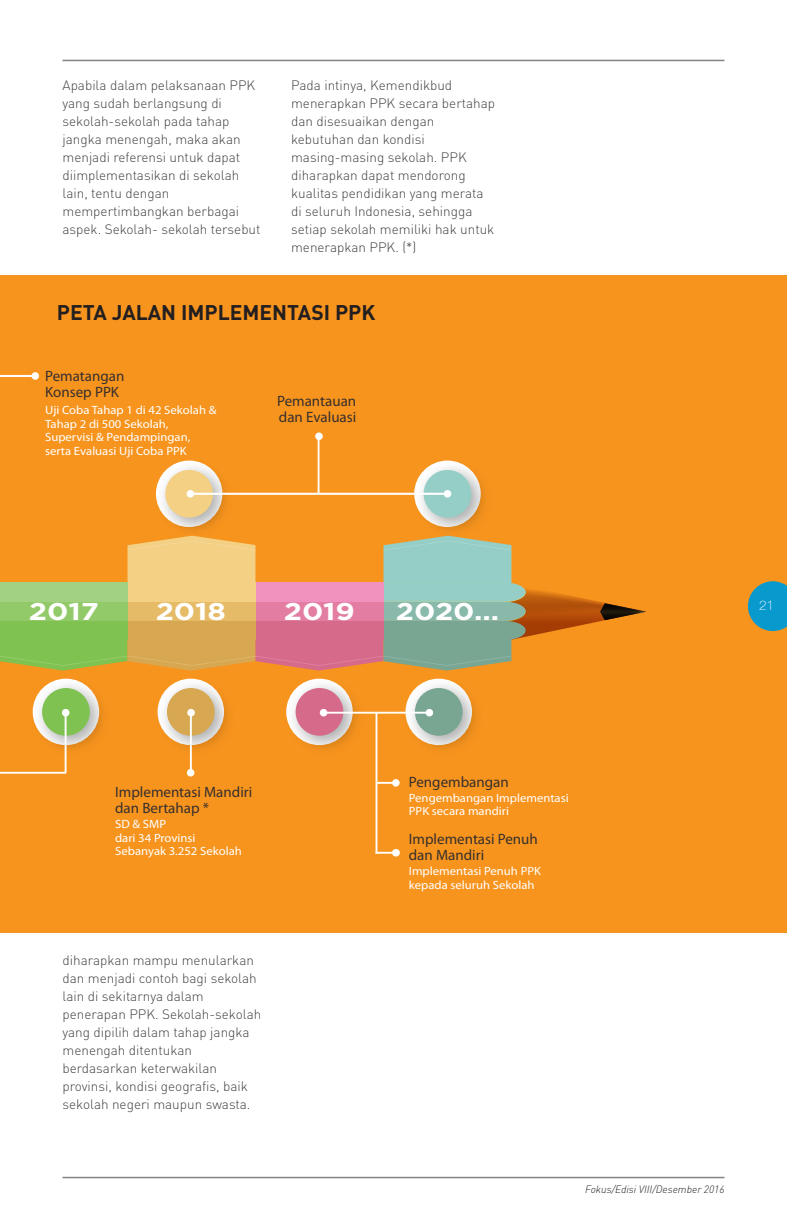
<style>
.page{position:relative;width:787px;height:1212px;background:#fff}
.page>*{position:absolute;margin:0;border:0;box-sizing:border-box;transform-origin:0 0}
.t1{font:700 24.3px "Gotham";color:#fff;scale:1.21 1}
.t2{font:700 21px "DIN Pro";color:#231f20}
.t3{font:15px/16.2px "Myriad Pro";color:#362f2d}
.t4{font:300 13.5px/18px "DIN";color:#414042}
.t5{font:100 13.5px "Helvetica Neue CE";color:#fff}
.t6{font:12px/13.5px "Myriad Pro";color:#fff;scale:1.06 1}
.t7{font:italic 300 10.5px "DIN";color:#231f20}
</style>
<div class="page">
<div style="left:0;top:275px;width:787px;height:657px;background:#f7941e"></div>
<hr style="left:63px;top:60px;width:661px;height:1px;background:#808285">
<svg style="left:748px;top:581px;width:39px;height:50px;background:#2e99b0"></svg>
<hr style="left:63px;top:1177px;width:661px;height:1px;background:#808285">
<img style="left:155px;top:460px;width:84px;height:76px">
<div style="left:165px;top:470px;width:48px;height:48px;background:#f3d084;border-radius:50%"></div>
<img style="left:32px;top:678px;width:71px;height:83px">
<div style="left:42px;top:688px;width:48px;height:48px;background:#80c251;border-radius:50%"></div>
<img style="left:157px;top:678px;width:71px;height:83px">
<div style="left:167px;top:688px;width:48px;height:48px;background:#d7a851;border-radius:50%"></div>
<img style="left:286px;top:678px;width:83px;height:71px">
<div style="left:295px;top:688px;width:48px;height:48px;background:#d66a8b;border-radius:50%"></div>
<img style="left:400px;top:678px;width:76px;height:71px">
<div style="left:415px;top:688px;width:47px;height:48px;background:#79a593;border-radius:50%"></div>
<img style="left:408px;top:460px;width:77px;height:76px">
<div style="left:423px;top:470px;width:48px;height:48px;background:#95cec6;border-radius:50%"></div>
<svg style="left:0;top:536px;width:646px;height:134px"></svg>
<div style="left:0;top:621px;width:128px;height:19px;background:#80c251"></div>
<div style="left:0;top:602px;width:128px;height:19px;background:#93ca69"></div>
<div style="left:0;top:582px;width:128px;height:20px;background:#a3d182"></div>
<div style="left:128px;top:621px;width:127px;height:19px;background:#d7a851"></div>
<div style="left:128px;top:602px;width:127px;height:19px;background:#e5bb67"></div>
<div style="left:128px;top:582px;width:127px;height:20px;background:#f3d084"></div>
<div style="left:256px;top:621px;width:127px;height:19px;background:#d66a8b"></div>
<div style="left:256px;top:602px;width:127px;height:19px;background:#e37da1"></div>
<div style="left:256px;top:582px;width:127px;height:20px;background:#f092bd"></div>
<hr style="left:323px;top:712px;width:106px;height:2px;background:#fff">
<div style="left:425px;top:709px;width:8px;height:7px;background:#fff;border-radius:50%"></div>
<div style="left:320px;top:709px;width:7px;height:7px;background:#fff;border-radius:50%"></div>
<div style="left:187px;top:709px;width:8px;height:7px;background:#fff;border-radius:50%"></div>
<div style="left:62px;top:709px;width:7px;height:7px;background:#fff;border-radius:50%"></div>
<hr style="left:190px;top:493px;width:257px;height:2px;background:#fff">
<div style="left:443px;top:490px;width:8px;height:8px;background:#fff;border-radius:50%"></div>
<div style="left:187px;top:490px;width:7px;height:8px;background:#fff;border-radius:50%"></div>
<hr style="left:0;top:375px;width:35px;height:2px;background:#fff">
<div style="left:31px;top:372px;width:8px;height:8px;background:#fff;border-radius:50%"></div>
<hr style="left:317px;top:436px;width:2px;height:58px;background:#fff">
<div style="left:315px;top:432px;width:8px;height:8px;background:#fff;border-radius:50%"></div>
<hr style="left:375px;top:713px;width:2px;height:140px;background:#fff">
<hr style="left:190px;top:714px;width:2px;height:59px;background:#fff">
<div style="left:187px;top:769px;width:7px;height:7px;background:#fff;border-radius:50%"></div>
<hr style="left:65px;top:714px;width:1px;height:59px;background:#fff">
<hr style="left:0;top:772px;width:66px;height:2px;background:#fff">
<hr style="left:376px;top:782px;width:20px;height:2px;background:#fff">
<div style="left:392px;top:779px;width:7px;height:8px;background:#fff;border-radius:50%"></div>
<hr style="left:375px;top:852px;width:21px;height:2px;background:#fff">
<div style="left:392px;top:849px;width:8px;height:7px;background:#fff;border-radius:50%"></div>
<p class="t4" style="left:63px;top:76px;width:199px">Apabila dalam pelaksanaan PPK yang sudah berlangsung di sekolah-sekolah pada tahap jangka menengah, maka akan menjadi referensi untuk dapat diimplementasikan di sekolah lain, tentu dengan mempertimbangkan berbagai aspek. Sekolah- sekolah tersebut</p>
<p class="t4" style="left:291px;top:76px;width:205px">Pada intinya, Kemendikbud menerapkan PPK secara bertahap dan disesuaikan dengan kebutuhan dan kondisi masing-masing sekolah. PPK diharapkan dapat mendorong kualitas pendidikan yang merata di seluruh Indonesia, sehingga setiap sekolah memiliki hak untuk menerapkan PPK. (*)</p>
<h2 class="t2" style="left:57px;top:298px;width:320px">PETA JALAN IMPLEMENTASI PPK</h2>
<p class="t3" style="left:45px;top:368px;width:81px">Pematangan<br>Konsep PPK</p>
<p class="t6" style="left:45px;top:403px;width:163px">Uji Coba Tahap 1 di 42 Sekolah &amp;<br>Tahap 2 di 500 Sekolah,<br>Supervisi &amp; Pendampingan, serta Evaluasi Uji Coba PPK</p>
<p class="t3" style="left:277px;top:392px;width:81px">Pemantauan dan Evaluasi</p>
<h1 class="t1" style="left:29px;top:597px;width:59px">2017</h1>
<h1 class="t1" style="left:156px;top:597px;width:59px">2018</h1>
<h1 class="t1" style="left:284px;top:597px;width:60px">2019</h1>
<h1 class="t1" style="left:396px;top:597px;width:87px">2020...</h1>
<p class="t5" style="left:759px;top:597px;width:17px">21</p>
<p class="t3" style="left:409px;top:773px;width:101px">Pengembangan</p>
<p class="t3" style="left:115px;top:783px;width:139px">Implementasi Mandiri dan Bertahap *</p>
<p class="t6" style="left:409px;top:791px;width:152px">Pengembangan Implementasi<br>PPK secara mandiri</p>
<p class="t6" style="left:115px;top:817px;width:121px">SD &amp; SMP<br>dari 34 Provinsi<br>Sebanyak 3.252 Sekolah</p>
<p class="t4" style="left:63px;top:951px;width:200px">diharapkan mampu menularkan dan menjadi contoh bagi sekolah lain di sekitarnya dalam penerapan PPK. Sekolah-sekolah yang dipilih dalam tahap jangka menengah ditentukan berdasarkan keterwakilan provinsi, kondisi geografis, baik sekolah negeri maupun swasta.</p>
<p class="t3" style="left:409px;top:831px;width:130px">Implementasi Penuh dan Mandiri</p>
<p class="t6" style="left:409px;top:864px;width:126px">Implementasi Penuh PPK kepada seluruh Sekolah</p>
<p class="t7" style="left:585px;top:1182px;width:141px">Fokus/Edisi VIII/Desember 2016</p>
</div>
